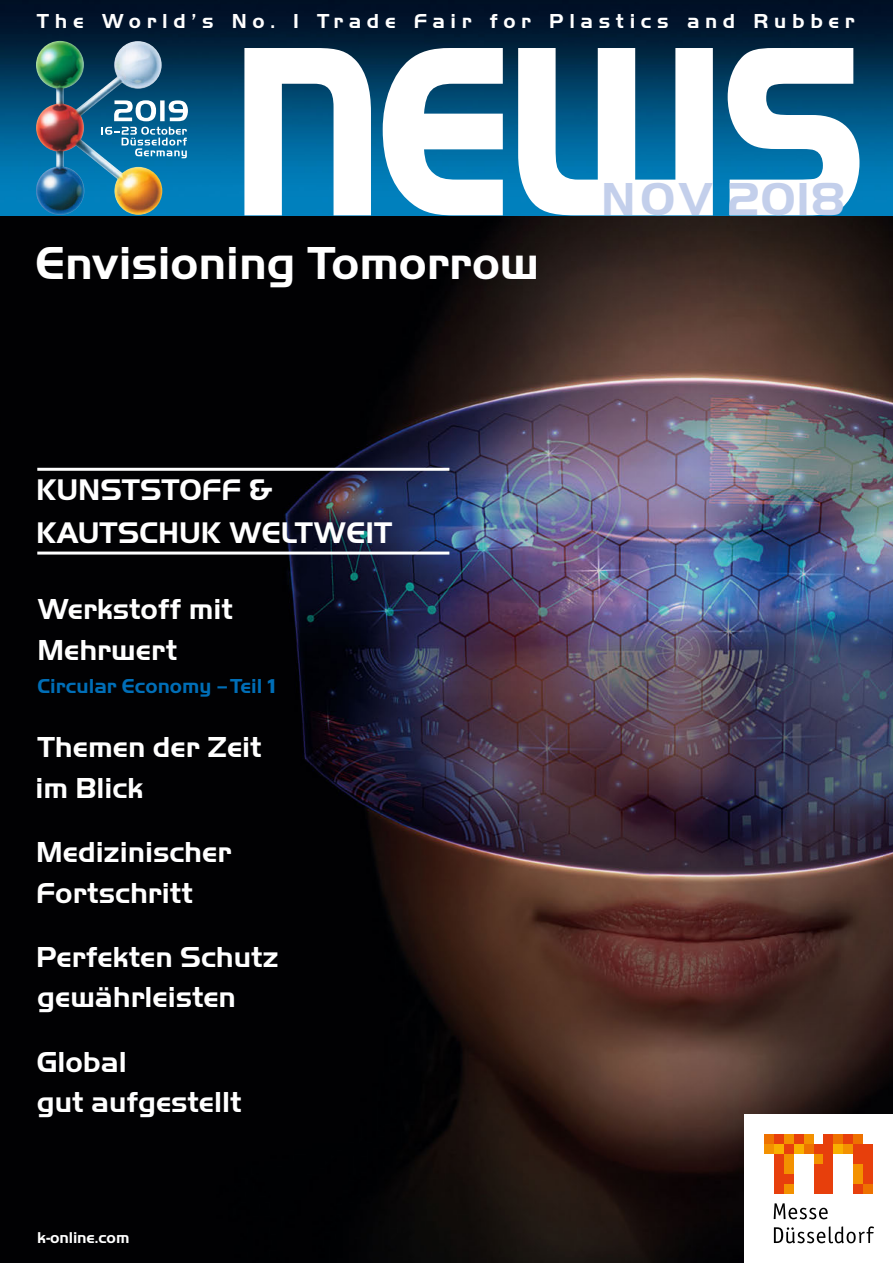
<style>
.page{position:relative;width:893px;height:1263px;background:#fff}
.page>*{position:absolute;margin:0;border:0;box-sizing:border-box;transform-origin:0 0}
.t1{font:700 48px "Handel Got D";color:#fff}
.t2{font:700 48px "Handel Got D";letter-spacing:.025em;color:#c3cfeb}
.t3{font:700 31.05px/43.5px "Handel Got D";color:#fff}
.t4{font:700 30px/40.5px "Handel Got D";color:#fff}
.t5{font:700 21px "Handel Got D";letter-spacing:.27em;color:#fff}
.t6{font:700 21px "Handel Got D";color:#006eb7}
.t7{font:700 16.35px "Handel Got D";letter-spacing:-.005em;color:#fff}
.s1{font-family:"Fago No Lf";font-weight:800}
</style>
<div class="page">
<img style="left:0;top:0;width:893px;height:1263px">
<hr style="left:37px;top:552px;width:412px;height:3px;background:#fff">
<hr style="left:37px;top:468px;width:412px;height:3px;background:#fff">
<div style="left:744px;top:1114px;width:149px;height:149px;background:#fff"></div>
<svg style="left:774px;top:1226px;width:100px;height:17px"></svg>
<svg style="left:774px;top:1203px;width:54px;height:16px"></svg>
<div style="left:764px;top:1144px;width:10px;height:10px;background:#f39100"></div>
<div style="left:774px;top:1134px;width:10px;height:10px;background:#e73f0c"></div>
<div style="left:774px;top:1144px;width:10px;height:10px;background:#f9b000"></div>
<div style="left:784px;top:1134px;width:10px;height:10px;background:#f39100"></div>
<div style="left:784px;top:1144px;width:10px;height:10px;background:#e73f0c"></div>
<div style="left:794px;top:1134px;width:10px;height:10px;background:#e73f0c"></div>
<div style="left:794px;top:1144px;width:10px;height:10px;background:#f9b000"></div>
<div style="left:804px;top:1134px;width:9px;height:10px;background:#f39100"></div>
<div style="left:804px;top:1144px;width:9px;height:10px;background:#ee7100"></div>
<div style="left:833px;top:1134px;width:10px;height:10px;background:#ee7100"></div>
<div style="left:833px;top:1144px;width:10px;height:10px;background:#f9b000"></div>
<div style="left:843px;top:1134px;width:10px;height:10px;background:#e73f0c"></div>
<div style="left:843px;top:1144px;width:10px;height:10px;background:#f39100"></div>
<div style="left:853px;top:1134px;width:10px;height:10px;background:#ee7100"></div>
<div style="left:853px;top:1144px;width:10px;height:20px;background:#e73f0c"></div>
<div style="left:863px;top:1144px;width:10px;height:39px;background:#e73f0c"></div>
<div style="left:774px;top:1154px;width:10px;height:39px;background:#e73f0c"></div>
<div style="left:784px;top:1154px;width:10px;height:19px;background:#f39100"></div>
<div style="left:784px;top:1173px;width:10px;height:10px;background:#e73f0c"></div>
<div style="left:784px;top:1183px;width:10px;height:10px;background:#f39100"></div>
<div style="left:853px;top:1164px;width:10px;height:19px;background:#f39100"></div>
<div style="left:863px;top:1183px;width:10px;height:10px;background:#ee7100"></div>
<div style="left:764px;top:1134px;width:10px;height:10px;background:#ee7100"></div>
<div style="left:813px;top:1144px;width:10px;height:10px;background:#e73f0c"></div>
<div style="left:813px;top:1154px;width:10px;height:10px;background:#f39100"></div>
<div style="left:813px;top:1164px;width:10px;height:29px;background:#e73f0c"></div>
<div style="left:823px;top:1134px;width:10px;height:59px;background:#e73f0c"></div>
<div style="left:853px;top:1183px;width:10px;height:10px;background:#e73f0c"></div>
<svg style="left:244px;top:48px;width:615px;height:167px"></svg>
<svg style="left:162px;top:127px;width:25px;height:31px"></svg>
<svg style="left:162px;top:100px;width:26px;height:21px"></svg>
<img style="left:36px;top:41px;width:126px;height:174px">
<p class="t5" style="left:37px;top:9px;width:819px">The World’s No. 1 Trade Fair for Plastics and Rubber</p>
<h1 class="t1" style="left:36px;top:236px;width:505px">Envisioning Tomorrow</h1>
<h1 class="t2" style="left:601px;top:172px;width:245px">NOV 2018</h1>
<p class="t3" style="left:36px;top:467px;width:358px">KUNSTSTOFF &amp;<br>KAUTSCHUK WELTWEIT</p>
<p class="t4" style="left:37px;top:588px;width:197px">Werkstoff mit<br>Mehrwert</p>
<p class="t6" style="left:37px;top:674px;width:240px">Circular Economy –Teil <span class="s1">1</span></p>
<p class="t4" style="left:35px;top:726px;width:228px">Themen der Zeit im Blick</p>
<p class="t4" style="left:36px;top:831px;width:197px">Medizinischer<br>Fortschritt</p>
<p class="t4" style="left:36px;top:936px;width:244px">Perfekten Schutz gewährleisten</p>
<p class="t4" style="left:37px;top:1041px;width:206px">Global<br>gut aufgestellt</p>
<p class="t7" style="left:37px;top:1228px;width:94px">k-online.com</p>
</div>
